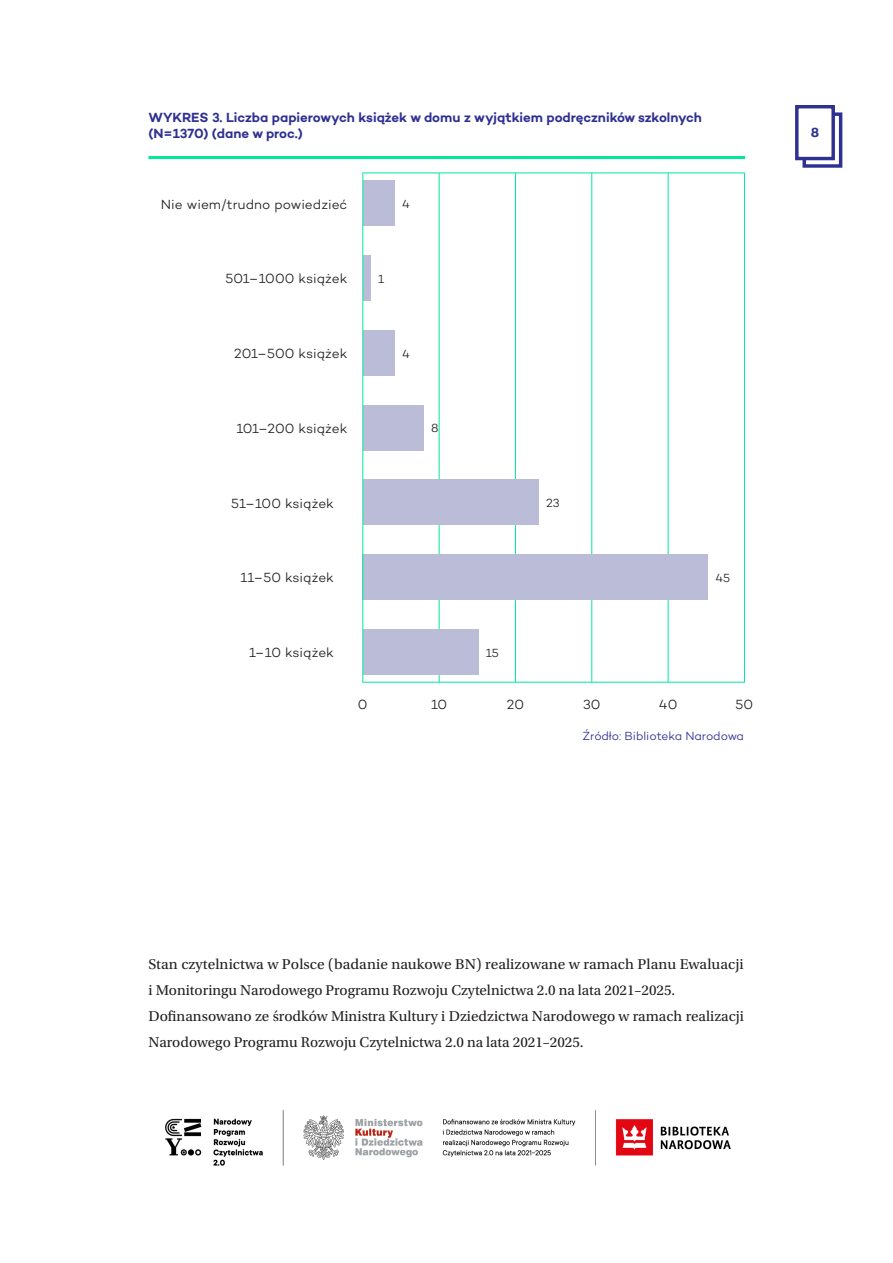
<style>
.page{position:relative;width:893px;height:1263px;background:#fff}
.page>*{position:absolute;margin:0;border:0;box-sizing:border-box;transform-origin:0 0}
.Tekst_Główny{font:15px/26.2px "Utopia Pl";color:#231f20}
.DANE_LICZBOWE{font:300 13.5px "Campton";color:#231f20}
.NAZWA_WYKRESU{font:600 13.5px/16.5px "Campton";letter-spacing:-.005em;color:#2e3092}
.OPIS_PRZY_SŁUPKACH{font:300 13.5px "Campton";color:#231f20}
.t1{font:300 12px "Campton";letter-spacing:-.005em;color:#2e3092}
.OPIS_PRZY_SŁUPKACH-2{font:300 12px "Campton";color:#231f20}
</style>
<div class="page">
<div style="left:802px;top:112px;width:40px;height:56px;background:#fff;border:3px solid #2e3092"></div>
<div style="left:795px;top:105px;width:40px;height:55px;background:#fff;border:3px solid #2e3092"></div>
<hr style="left:148px;top:156px;width:597px;height:3px;background:#00e89c">
<hr style="left:744px;top:173px;width:1px;height:509px;background:#00e89c">
<hr style="left:439px;top:173px;width:1px;height:509px;background:#00e89c">
<hr style="left:515px;top:173px;width:1px;height:509px;background:#00e89c">
<hr style="left:591px;top:173px;width:1px;height:509px;background:#00e89c">
<hr style="left:668px;top:173px;width:1px;height:509px;background:#00e89c">
<div style="left:363px;top:181px;width:32px;height:45px;background:#bbbdd8"></div>
<div style="left:363px;top:256px;width:7px;height:45px;background:#bbbdd8"></div>
<div style="left:363px;top:330px;width:32px;height:45px;background:#bbbdd8"></div>
<div style="left:363px;top:405px;width:61px;height:45px;background:#bbbdd8"></div>
<div style="left:363px;top:480px;width:175px;height:45px;background:#bbbdd8"></div>
<div style="left:363px;top:555px;width:345px;height:45px;background:#bbbdd8"></div>
<div style="left:363px;top:629px;width:115px;height:45px;background:#bbbdd8"></div>
<hr style="left:362px;top:173px;width:1px;height:509px;background:#00e89c">
<hr style="left:362px;top:173px;width:383px;height:1px;background:#00e89c">
<hr style="left:362px;top:682px;width:383px;height:1px;background:#00e89c">
<img style="left:165px;top:1110px;width:566px;height:56px">
<p class="NAZWA_WYKRESU" style="left:148px;top:108px;width:555px">WYKRES 3. Liczba papierowych książek w domu z wyjątkiem podręczników szkolnych (N=1370) (dane w proc.)</p>
<p class="DANE_LICZBOWE" style="left:161px;top:196px;width:188px">Nie wiem/trudno powiedzieć</p>
<p class="OPIS_PRZY_SŁUPKACH-2" style="left:402px;top:197px;width:9px">4</p>
<p class="DANE_LICZBOWE" style="left:225px;top:270px;width:123px">501–1000 książek</p>
<p class="OPIS_PRZY_SŁUPKACH-2" style="left:378px;top:271px;width:8px">1</p>
<p class="DANE_LICZBOWE" style="left:234px;top:345px;width:115px">201–500 książek</p>
<p class="OPIS_PRZY_SŁUPKACH-2" style="left:402px;top:346px;width:9px">4</p>
<p class="DANE_LICZBOWE" style="left:236px;top:420px;width:113px">101–200 książek</p>
<p class="OPIS_PRZY_SŁUPKACH-2" style="left:431px;top:421px;width:9px">8</p>
<p class="DANE_LICZBOWE" style="left:231px;top:495px;width:104px">51–100 książek</p>
<p class="OPIS_PRZY_SŁUPKACH-2" style="left:546px;top:496px;width:15px">23</p>
<p class="DANE_LICZBOWE" style="left:241px;top:569px;width:95px">11–50 książek</p>
<p class="OPIS_PRZY_SŁUPKACH-2" style="left:716px;top:570px;width:16px">45</p>
<p class="DANE_LICZBOWE" style="left:249px;top:644px;width:86px">1–10 książek</p>
<p class="OPIS_PRZY_SŁUPKACH-2" style="left:486px;top:645px;width:15px">15</p>
<p class="OPIS_PRZY_SŁUPKACH" style="left:358px;top:696px;width:11px">0</p>
<p class="OPIS_PRZY_SŁUPKACH" style="left:431px;top:696px;width:18px">10</p>
<p class="OPIS_PRZY_SŁUPKACH" style="left:507px;top:696px;width:19px">20</p>
<p class="OPIS_PRZY_SŁUPKACH" style="left:583px;top:696px;width:19px">30</p>
<p class="OPIS_PRZY_SŁUPKACH" style="left:659px;top:696px;width:20px">40</p>
<p class="OPIS_PRZY_SŁUPKACH" style="left:736px;top:696px;width:19px">50</p>
<p class="t1" style="left:582px;top:729px;width:163px">Źródło: Biblioteka Narodowa</p>
<p class="NAZWA_WYKRESU" style="left:811px;top:124px;width:10px">8</p>
<p class="Tekst_Główny" style="left:148px;top:951px;width:597px">Stan czytelnictwa w Polsce (badanie naukowe BN) realizowane w ramach Planu Ewaluacji i Monitoringu Narodowego Programu Rozwoju Czytelnictwa 2.0 na lata 2021–2025.</p>
<p class="Tekst_Główny" style="left:148px;top:1003px;width:597px">Dofinansowano ze środków Ministra Kultury i Dziedzictwa Narodowego w ramach realizacji<br>Narodowego Programu Rozwoju Czytelnictwa 2.0 na lata 2021–2025.</p>
</div>
